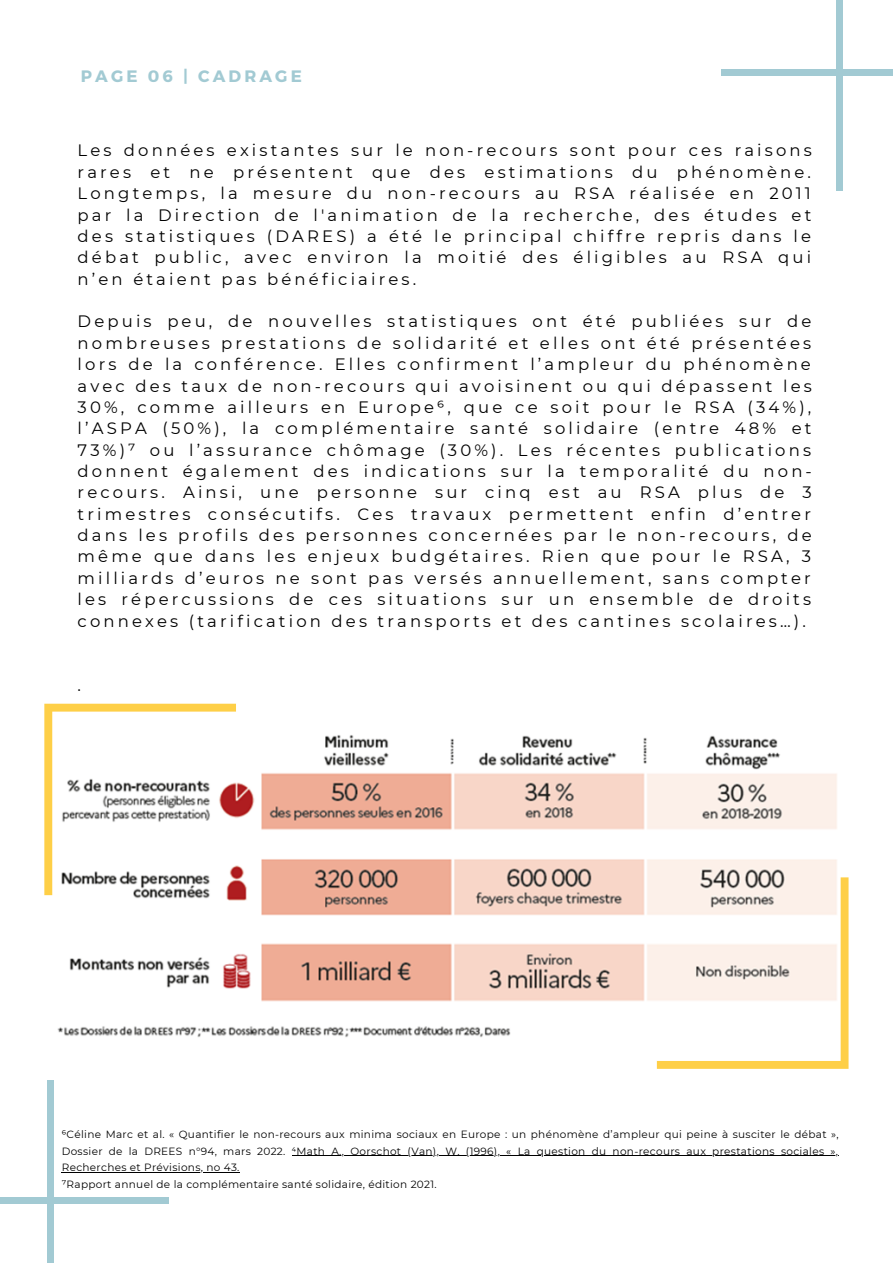
<style>
.page{position:relative;width:893px;height:1264px;background:#fff}
.page>*{position:absolute;margin:0;border:0;box-sizing:border-box;transform-origin:0 0}
.t1{font:16.5px/21.3px "Montserrat";letter-spacing:.19em;color:#000;text-align:justify}
.t2{font:700 16.5px "Montserrat";letter-spacing:.19em;color:#a2cad3}
.t3{font:10.5px/16.6px "Montserrat";letter-spacing:.03em;color:#000;text-align:justify}
</style>
<div class="page">
<div style="left:47px;top:1080px;width:7px;height:182px;background:#a2cad3"></div>
<div style="left:0;top:1197px;width:169px;height:6px;background:#a2cad3"></div>
<div style="left:836px;top:0;width:6px;height:191px;background:#a2cad3"></div>
<div style="left:720px;top:69px;width:172px;height:7px;background:#a2cad3"></div>
<img style="left:44px;top:735px;width:805px;height:316px">
<svg style="left:44px;top:703px;width:192px;height:192px"></svg>
<svg style="left:656px;top:877px;width:192px;height:191px"></svg>
<hr style="left:292px;top:1155px;width:546px;height:1px;background:#000">
<hr style="left:62px;top:1172px;width:178px;height:1px;background:#000">
<p class="t2" style="left:81px;top:65px;width:222px">PAGE 06 | CADRAGE</p>
<p class="t1" style="left:78px;top:140px;width:735px">Les données existantes sur le non-recours sont pour ces raisons rares et ne présentent que des estimations du phénomène.<br>Longtemps, la mesure du non-recours au RSA réalisée en 2011 par la Direction de l'animation de la recherche, des études et des statistiques (DARES) a été le principal chiffre repris dans le débat public, avec environ la moitié des éligibles au RSA qui n’en étaient pas bénéficiaires.</p>
<p class="t1" style="left:78px;top:311px;width:735px">Depuis peu, de nouvelles statistiques ont été publiées sur de nombreuses prestations de solidarité et elles ont été présentées lors de la conférence. Elles confirment l’ampleur du phénomène avec des taux de non-recours qui avoisinent ou qui dépassent les 30%, comme ailleurs en Europe⁶, que ce soit pour le RSA (34%), l’ASPA (50%), la complémentaire santé solidaire (entre 48% et 73%)⁷ ou l’assurance chômage (30%). Les récentes publications donnent également des indications sur la temporalité du non&shy;recours. Ainsi, une personne sur cinq est au RSA plus de 3 trimestres consécutifs. Ces travaux permettent enfin d’entrer dans les profils des personnes concernées par le non-recours, de même que dans les enjeux budgétaires. Rien que pour le RSA, 3 milliards d’euros ne sont pas versés annuellement, sans compter les répercussions de ces situations sur un ensemble de droits connexes (tarification des transports et des cantines scolaires…).</p>
<p class="t1" style="left:78px;top:674px;width:5px">.</p>
<p class="t3" style="left:62px;top:1125px;width:778px">⁶Céline Marc et al. « Quantifier le non-recours aux minima sociaux en Europe : un phénomène d’ampleur qui peine à susciter le débat », Dossier de la DREES n°94, mars 2022. ⁴Math A., Oorschot (Van), W. (1996), « La question du non-recours aux prestations sociales », Recherches et Prévisions, no 43.</p>
<p class="t3" style="left:62px;top:1175px;width:376px">⁷Rapport annuel de la complémentaire santé solidaire, édition 2021.</p>
</div>
